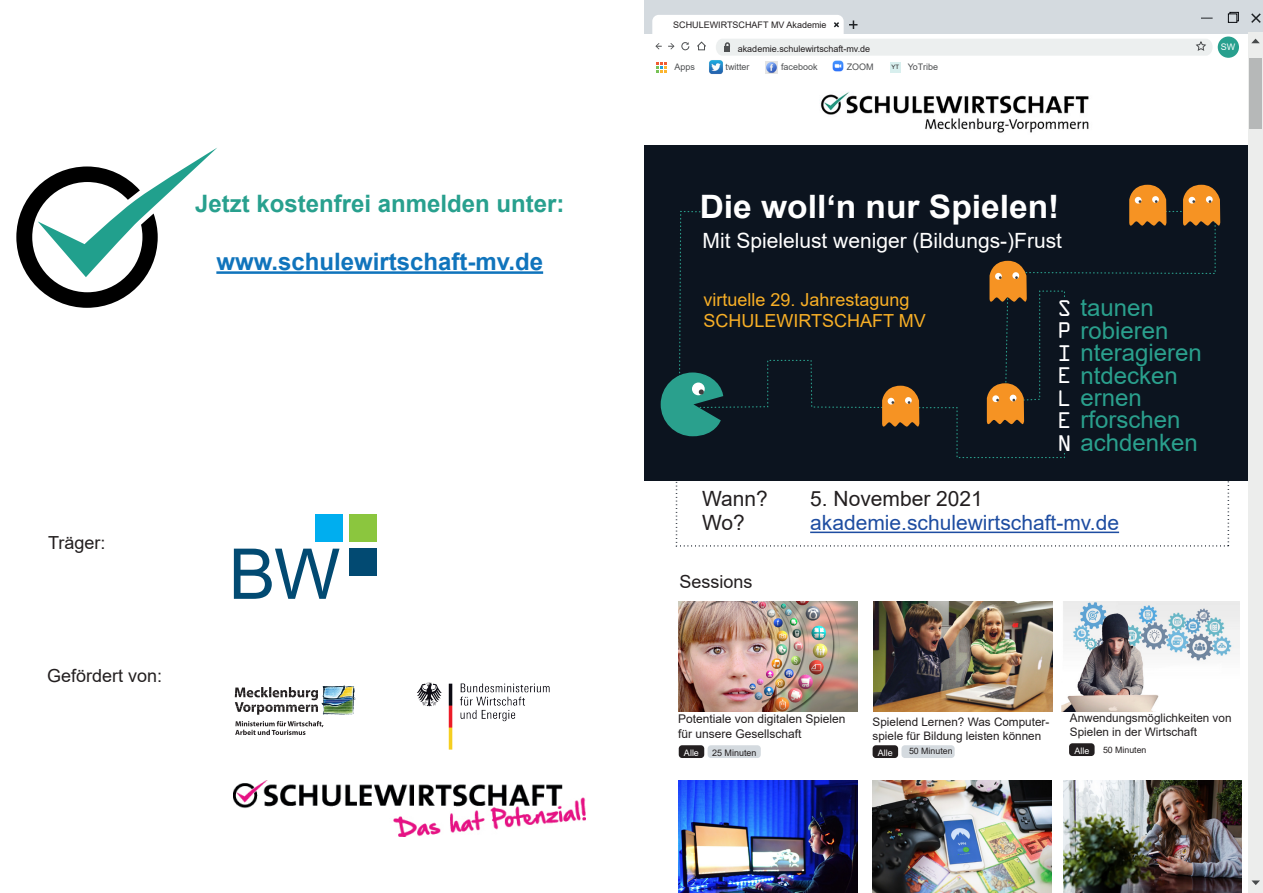
<style>
.page{position:relative;width:1263px;height:893px;background:#fff}
.page>*{position:absolute;margin:0;border:0;box-sizing:border-box;transform-origin:0 0}
.t1{font:700 32.25px "Arial";color:#fff;scale:1.04 1}
.t2{font:24px/22.5px "Arial";color:#2aa08d}
.t3{font:700 24px "Arial";color:#28a08e}
.t4{font:700 24px "Arial";color:#1074bc}
.t5{font:21px "Arial";color:#fff}
.t6{font:21px "Arial";color:#1e4da1}
.t7{font:21px "Arial";color:#231f20}
.t8{font:18px/21.6px "Arial";color:#f8af26}
.t9{font:18px "Arial";color:#231f20}
.t10{font:12px/14.4px "Arial";color:#231f20}
.t11{font:11.7px/14.1px "Arial";color:#231f20}
.t12{font:9px "Arial";color:#231f20}
.t13{font:9px "Arial";color:#4e5052}
.t14{font:9px "Arial";color:#fff}
.t15{font:8.85px "Arial";color:#231f20}
.s1{font-family:"OCRA Extended";color:#fff}
</style>
<div class="page">
<div style="left:637px;top:145px;width:626px;height:336px;background:#0c141f"></div>
<svg style="left:679px;top:210px;width:537px;height:249px"></svg>
<div style="left:1053px;top:297px;width:23px;height:156px;background:#0c141f"></div>
<div style="left:619px;top:0;width:644px;height:33px;background:#d4dadf"></div>
<div style="left:652px;top:15px;width:192px;height:42px;background:#fff;border-radius:6px"></div>
<svg style="left:834px;top:22px;width:5px;height:6px"></svg>
<svg style="left:849px;top:20px;width:8px;height:9px"></svg>
<svg style="left:668px;top:43px;width:6px;height:7px"></svg>
<svg style="left:655px;top:43px;width:7px;height:7px"></svg>
<svg style="left:681px;top:42px;width:9px;height:9px"></svg>
<svg style="left:1229px;top:12px;width:10px;height:9px"></svg>
<div style="left:1228px;top:14px;width:9px;height:9px;background:#d4dadf;border:1px solid #07090d"></div>
<svg style="left:1251px;top:13px;width:10px;height:10px"></svg>
<svg style="left:697px;top:41px;width:9px;height:9px"></svg>
<div style="left:1218px;top:37px;width:21px;height:21px;background:#28a08e;border-radius:50%"></div>
<svg style="left:656px;top:62px;width:11px;height:11px"></svg>
<img style="left:234px;top:780px;width:351px;height:56px">
<img style="left:417px;top:682px;width:133px;height:68px">
<hr style="left:216px;top:271px;width:327px;height:3px;background:#1074bc">
<svg style="left:16px;top:148px;width:201px;height:160px"></svg>
<div style="left:708px;top:745px;width:53px;height:13px;background:#d4dadf;border-radius:3px"></div>
<div style="left:679px;top:745px;width:25px;height:13px;background:#231f20;border-radius:3px"></div>
<div style="left:901px;top:745px;width:54px;height:13px;background:#d4dadf;border-radius:3px"></div>
<div style="left:872px;top:745px;width:26px;height:13px;background:#231f20;border-radius:3px"></div>
<img style="left:820px;top:92px;width:269px;height:41px">
<img style="left:1061px;top:601px;width:179px;height:110px">
<div style="left:1069px;top:743px;width:25px;height:13px;background:#231f20;border-radius:3px"></div>
<img style="left:679px;top:601px;width:178px;height:110px">
<img style="left:872px;top:781px;width:179px;height:112px">
<img style="left:679px;top:781px;width:178px;height:112px">
<img style="left:1063px;top:781px;width:179px;height:112px">
<img style="left:709px;top:60px;width:13px;height:14px">
<svg style="left:716px;top:39px;width:496px;height:34px"></svg>
<div style="left:349px;top:548px;width:27px;height:28px;background:#024a72"></div>
<div style="left:315px;top:514px;width:28px;height:28px;background:#00aeef"></div>
<div style="left:349px;top:514px;width:27px;height:28px;background:#8bc63e"></div>
<svg style="left:234px;top:549px;width:105px;height:50px"></svg>
<svg style="left:235px;top:721px;width:88px;height:14px"></svg>
<img style="left:328px;top:701px;width:26px;height:13px">
<img style="left:328px;top:687px;width:28px;height:14px">
<svg style="left:235px;top:687px;width:93px;height:28px"></svg>
<div style="left:1248px;top:33px;width:15px;height:860px;background:#ecedec"></div>
<svg style="left:882px;top:386px;width:37px;height:41px;background:#d2842b"></svg>
<svg style="left:1183px;top:185px;width:37px;height:41px;background:#d3842b"></svg>
<svg style="left:1129px;top:185px;width:37px;height:41px;background:#d2832b"></svg>
<svg style="left:987px;top:383px;width:37px;height:41px;background:#d3842b"></svg>
<svg style="left:989px;top:261px;width:38px;height:41px;background:#ce812b"></svg>
<svg style="left:661px;top:372px;width:62px;height:64px"></svg>
<hr style="left:810px;top:532px;width:309px;height:1px;background:#1e4da1">
<div style="left:676px;top:476px;width:553px;height:71px;border:2px dashed #0c141f"></div>
<img style="left:873px;top:601px;width:179px;height:110px">
<div style="left:596px;top:0;width:48px;height:893px;background:#fff"></div>
<svg style="left:1251px;top:39px;width:9px;height:5px"></svg>
<div style="left:1249px;top:58px;width:13px;height:70px;background:#b6b8b8"></div>
<svg style="left:1251px;top:880px;width:9px;height:5px"></svg>
<h2 class="t3" style="left:195px;top:187px;width:371px">Jetzt kostenfrei anmelden unter:</h2>
<h2 class="t4" style="left:216px;top:245px;width:328px">www.schulewirtschaft-mv.de</h2>
<h3 class="t9" style="left:48px;top:531px;width:59px">Träger:</h3>
<h3 class="t9" style="left:47px;top:663px;width:117px">Gefördert von:</h3>
<p class="t12" style="left:673px;top:19px;width:155px">SCHULEWIRTSCHAFT MV Akademie</p>
<p class="t12" style="left:738px;top:42px;width:134px">akademie.schulewirtschaft-mv.de</p>
<p class="t14" style="left:1221px;top:41px;width:16px">SW</p>
<p class="t13" style="left:674px;top:61px;width:22px">Apps</p>
<p class="t13" style="left:725px;top:61px;width:26px">twitter</p>
<p class="t13" style="left:781px;top:61px;width:38px">facebook</p>
<p class="t13" style="left:847px;top:61px;width:29px">ZOOM</p>
<p class="t13" style="left:891px;top:61px;width:48px"><sup>YT</sup> YoTribe</p>
<h1 class="t1" style="left:700px;top:184px;width:347px">Die woll‘n nur Spielen!</h1>
<h3 class="t5" style="left:702px;top:226px;width:361px">Mit Spielelust weniger (Bildungs-)Frust</h3>
<h3 class="t8" style="left:703px;top:288px;width:224px">virtuelle 29. Jahrestagung<br>SCHULEWIRTSCHAFT MV</h3>
<h2 class="t2" style="left:1057px;top:296px;width:146px"><span class="s1">S</span> taunen<br><span class="s1">P</span> robieren<br><span class="s1">I</span> nteragieren<br><span class="s1">E</span> ntdecken<br><span class="s1">L</span> ernen<br><span class="s1">E</span> rforschen<br><span class="s1">N</span> achdenken</h2>
<h3 class="t7" style="left:702px;top:484px;width:67px">Wann?</h3>
<h3 class="t7" style="left:810px;top:484px;width:174px">5. November 2021</h3>
<h3 class="t7" style="left:702px;top:508px;width:44px">Wo?</h3>
<h3 class="t6" style="left:810px;top:508px;width:310px">akademie.schulewirtschaft-mv.de</h3>
<h3 class="t9" style="left:679px;top:570px;width:75px">Sessions</h3>
<p class="t10" style="left:678px;top:712px;width:169px">Potentiale von digitalen Spielen für unsere Gesellschaft</p>
<p class="t14" style="left:684px;top:746px;width:17px">Alle</p>
<p class="t12" style="left:712px;top:746px;width:46px">25 Minuten</p>
<p class="t11" style="left:1070px;top:711px;width:163px">Anwendungsmöglichkeiten von<br>Spielen in der Wirtschaft</p>
<p class="t14" style="left:1054px;top:745px;width:37px">Alle Alle</p>
<p class="t15" style="left:1103px;top:744px;width:45px">50 Minuten</p>
<p class="t11" style="left:872px;top:714px;width:178px">Spielend Lernen? Was Computer&shy;spiele für Bildung leisten können</p>
<p class="t14" style="left:878px;top:746px;width:17px">Alle</p>
<p class="t15" style="left:909px;top:745px;width:45px">50 Minuten</p>
</div>
